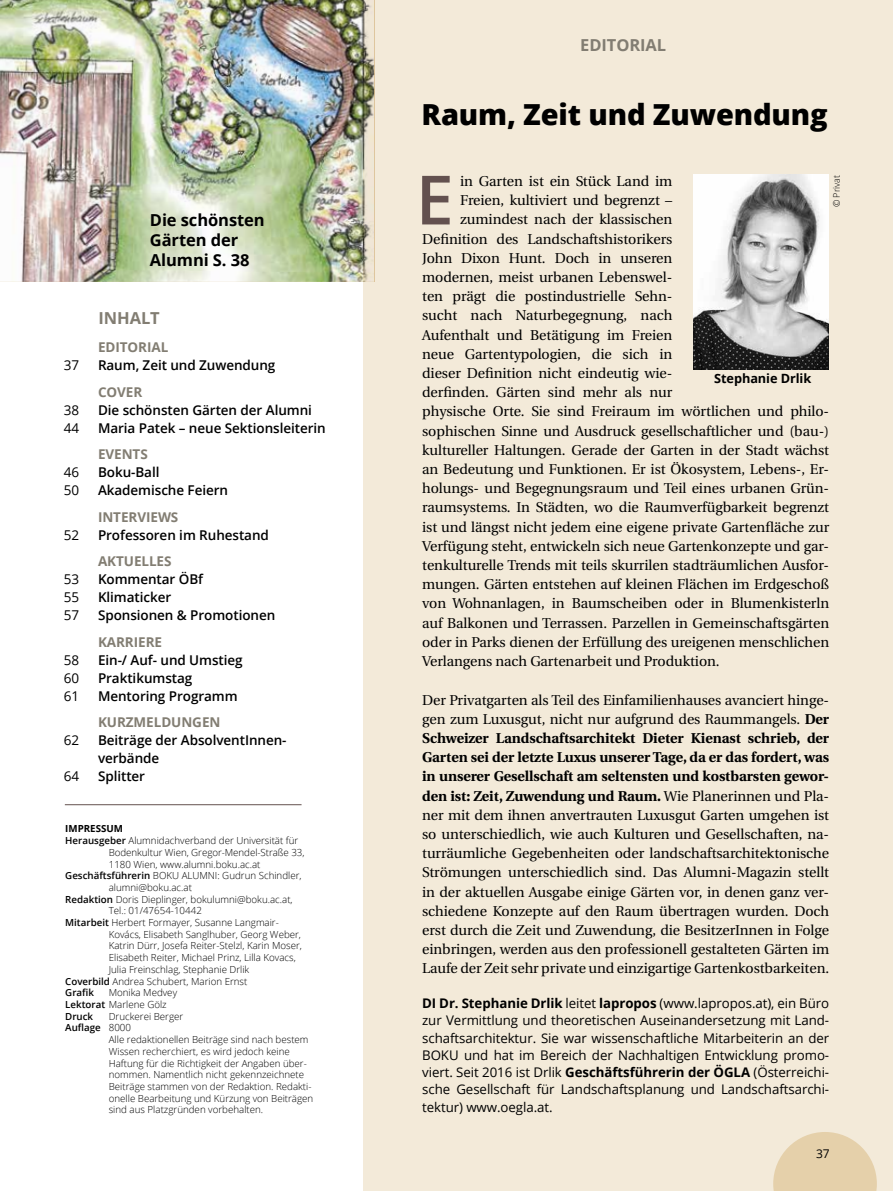
<style>
.page{position:relative;width:893px;height:1191px;background:#f3ead9}
.page>*{position:absolute;margin:0;border:0;box-sizing:border-box;transform-origin:0 0}
.t1{font:600 68.1px "Open Sans";color:#63514f}
.t2{font:800 28.95px "Open Sans";letter-spacing:-.005em;color:#000}
.t3{font:700 16.5px/19.8px "Open Sans";letter-spacing:-.005em;color:#000}
.t4{font:700 16.5px "Open Sans";letter-spacing:-.005em;color:#827d72}
.t5{font:14.25px/19.2px "Utopia";letter-spacing:-.005em;color:#000;text-align:justify}
.t6{font:600 13.5px/18px "Open Sans";letter-spacing:-.005em;color:#000}
.t7{font:700 13.5px "Open Sans";letter-spacing:-.005em;color:#827d72}
.t8{font:13.5px "Open Sans";letter-spacing:-.005em;color:#000}
.t9{font:13.35px/17.2px "Open Sans";letter-spacing:-.005em;color:#000;text-align:justify}
.t10{font:700 12.75px "Open Sans";letter-spacing:-.005em;color:#000}
.t11{font:12px "Open Sans";color:#000}
.t12{font:300 9.75px/11.7px "Open Sans";color:#000}
.t13{font:600 9.75px "Open Sans";color:#000}
.t14{font:700 9.75px "Open Sans";color:#000}
.t15{font:300 9px "Open Sans";color:#000}
.s1{font-weight:600}
.s2{font-weight:300}
.s3{font-weight:700}
</style>
<div class="page">
<svg style="left:773px;top:1132px;width:104px;height:59px"></svg>
<div style="left:0;top:0;width:363px;height:1191px;background:#fff"></div>
<img style="left:0;top:0;width:374px;height:282px">
<hr style="left:65px;top:804px;width:237px;height:1px;background:#63514f">
<img style="left:694px;top:174px;width:135px;height:195px">
<p class="t3" style="left:150px;top:210px;width:116px">Die schönsten<br>Gärten der<br>Alumni S. 38</p>
<p class="t4" style="left:99px;top:306px;width:63px">INHALT</p>
<p class="t7" style="left:98px;top:338px;width:72px">EDITORIAL</p>
<p class="t8" style="left:64px;top:356px;width:17px">37</p>
<p class="t6" style="left:98px;top:356px;width:179px">Raum, Zeit und Zuwendung</p>
<p class="t7" style="left:98px;top:382px;width:46px">COVER</p>
<p class="t8" style="left:64px;top:400px;width:17px">38</p>
<p class="t6" style="left:98px;top:400px;width:215px">Die schönsten Gärten der Alumni</p>
<p class="t8" style="left:64px;top:418px;width:17px">44</p>
<p class="t6" style="left:98px;top:418px;width:229px">Maria Patek – neue Sektionsleiterin</p>
<p class="t7" style="left:98px;top:445px;width:51px">EVENTS</p>
<p class="t8" style="left:64px;top:463px;width:17px">46</p>
<p class="t6" style="left:98px;top:463px;width:63px">Boku-Ball</p>
<p class="t8" style="left:64px;top:481px;width:17px">50</p>
<p class="t6" style="left:98px;top:481px;width:132px">Akademische Feiern</p>
<p class="t7" style="left:98px;top:507px;width:82px">INTERVIEWS</p>
<p class="t8" style="left:64px;top:526px;width:17px">52</p>
<p class="t6" style="left:98px;top:525px;width:172px">Professoren im Ruhestand</p>
<p class="t7" style="left:98px;top:552px;width:75px">AKTUELLES</p>
<p class="t8" style="left:64px;top:570px;width:17px">53</p>
<p class="t6" style="left:98px;top:570px;width:107px">Kommentar ÖBf</p>
<p class="t8" style="left:64px;top:588px;width:17px">55</p>
<p class="t6" style="left:98px;top:588px;width:75px">Klimaticker</p>
<p class="t8" style="left:64px;top:606px;width:17px">57</p>
<p class="t6" style="left:98px;top:606px;width:179px">Sponsionen &amp; Promotionen</p>
<p class="t7" style="left:98px;top:632px;width:66px">KARRIERE</p>
<p class="t8" style="left:64px;top:651px;width:17px">58</p>
<p class="t6" style="left:98px;top:650px;width:146px">Ein-/ Auf- und Umstieg</p>
<p class="t8" style="left:64px;top:669px;width:17px">60</p>
<p class="t6" style="left:98px;top:668px;width:96px">Praktikumstag</p>
<p class="t8" style="left:64px;top:687px;width:17px">61</p>
<p class="t6" style="left:98px;top:686px;width:141px">Mentoring Programm</p>
<p class="t7" style="left:98px;top:713px;width:124px">KURZMELDUNGEN</p>
<p class="t8" style="left:64px;top:731px;width:17px">62</p>
<p class="t6" style="left:98px;top:731px;width:190px">Beiträge der AbsolventInnen&shy;verbände</p>
<p class="t8" style="left:64px;top:767px;width:17px">64</p>
<p class="t6" style="left:98px;top:767px;width:49px">Splitter</p>
<p class="t14" style="left:65px;top:822px;width:59px">IMPRESSUM</p>
<p class="t12" style="left:65px;top:834px;width:235px"><span class="s1">Herausgeber</span> Alumnidachverband der Universität für</p>
<p class="t12" style="left:109px;top:846px;width:197px">Bodenkultur Wien, Gregor-Mendel-Straße 33,</p>
<p class="t12" style="left:109px;top:858px;width:153px">1180 Wien, www.alumni.boku.ac.at</p>
<p class="t12" style="left:65px;top:869px;width:238px"><span class="s1">Geschäftsführerin</span> BOKU ALUMNI: Gudrun Schindler,</p>
<p class="t12" style="left:109px;top:881px;width:85px">alumni@boku.ac.at</p>
<p class="t12" style="left:65px;top:893px;width:229px"><span class="s1">Redaktion</span> Doris Dieplinger, bokulumni@boku.ac.at,</p>
<p class="t12" style="left:109px;top:904px;width:95px">Tel.: 01/47654-10442</p>
<p class="t12" style="left:65px;top:916px;width:215px"><span class="s1">Mitarbeit</span> Herbert Formayer, Susanne Langmair-</p>
<p class="t12" style="left:109px;top:928px;width:194px">Kovács, Elisabeth Sanglhuber, Georg Weber,</p>
<p class="t12" style="left:109px;top:939px;width:195px">Katrin Dürr, Josefa Reiter-Stelzl, Karin Moser,</p>
<p class="t12" style="left:109px;top:951px;width:189px">Elisabeth Reiter, Michael Prinz, Lilla Kovacs,</p>
<p class="t12" style="left:109px;top:963px;width:142px">Julia Freinschlag, Stephanie Drlik</p>
<p class="t12" style="left:65px;top:975px;width:184px"><span class="s1">Coverbild</span> Andrea Schubert, Marion Ernst</p>
<p class="t13" style="left:65px;top:986px;width:30px">Grafik</p>
<p class="t12" style="left:65px;top:986px;width:113px;text-indent:44px">Monika Medvey<br><span class="s1">Lektorat</span> Marlene Gölz<br><span class="s1">Druck</span></p>
<p class="t12" style="left:109px;top:1010px;width:76px">Druckerei Berger</p>
<p class="t13" style="left:65px;top:1021px;width:67px">Auflage <span class="s2">8000</span></p>
<p class="t12" style="left:109px;top:1033px;width:201px">Alle redaktionellen Beiträge sind nach bestem</p>
<p class="t12" style="left:109px;top:1045px;width:183px">Wissen recherchiert, es wird jedoch keine</p>
<p class="t12" style="left:109px;top:1056px;width:200px">Haftung für die Richtigkeit der Angaben über-</p>
<p class="t12" style="left:109px;top:1068px;width:197px">nommen. Namentlich nicht gekennzeichnete</p>
<p class="t12" style="left:109px;top:1080px;width:204px">Beiträge stammen von der Redaktion. Redakti-</p>
<p class="t12" style="left:109px;top:1092px;width:206px">onelle Bearbeitung und Kürzung von Beiträgen</p>
<p class="t12" style="left:109px;top:1103px;width:156px">sind aus Platzgründen vorbehalten.</p>
<p class="t4" style="left:580px;top:33px;width:87px">EDITORIAL</p>
<h2 class="t2" style="left:422px;top:92px;width:408px">Raum, Zeit und Zuwendung</h2>
<h1 class="t1" style="left:416px;top:153px;width:39px">E</h1>
<p class="t15" style="left:830px;top:207px;width:34px;rotate:-90deg">© Privat</p>
<p class="t5" style="left:460px;top:172px;width:214px">in Garten ist ein Stück Land im</p>
<p class="t5" style="left:460px;top:191px;width:214px">Freien, kultiviert und begrenzt –</p>
<p class="t5" style="left:460px;top:210px;width:214px">zumindest nach der klassischen</p>
<p class="t5" style="left:422px;top:229px;width:252px">Definition des Landschaftshistorikers</p>
<p class="t5" style="left:422px;top:249px;width:252px">John Dixon Hunt. Doch in unseren</p>
<p class="t5" style="left:422px;top:268px;width:252px">modernen, meist urbanen Lebenswel-</p>
<p class="t5" style="left:422px;top:287px;width:252px">ten prägt die postindustrielle Sehn-</p>
<p class="t5" style="left:422px;top:306px;width:252px">sucht nach Naturbegegnung, nach</p>
<p class="t5" style="left:422px;top:325px;width:252px">Aufenthalt und Betätigung im Freien</p>
<p class="t5" style="left:422px;top:345px;width:252px">neue Gartentypologien, die sich in</p>
<p class="t5" style="left:422px;top:364px;width:252px">dieser Definition nicht eindeutig wie-</p>
<p class="t5" style="left:422px;top:383px;width:252px">derfinden. Gärten sind mehr als nur</p>
<p class="t5" style="left:422px;top:402px;width:409px">physische Orte. Sie sind Freiraum im wörtlichen und philo-</p>
<p class="t5" style="left:422px;top:421px;width:408px">sophischen Sinne und Ausdruck gesellschaftlicher und (bau-)</p>
<p class="t5" style="left:422px;top:441px;width:408px">kultureller Haltungen. Gerade der Garten in der Stadt wächst</p>
<p class="t5" style="left:422px;top:460px;width:408px">an Bedeutung und Funktionen. Er ist Ökosystem, Lebens-, Er-</p>
<p class="t5" style="left:422px;top:479px;width:408px">holungs- und Begegnungsraum und Teil eines urbanen Grün-</p>
<p class="t5" style="left:422px;top:498px;width:408px">raumsystems. In Städten, wo die Raumverfügbarkeit begrenzt</p>
<p class="t5" style="left:422px;top:517px;width:409px">ist und längst nicht jedem eine eigene private Gartenfläche zur</p>
<p class="t5" style="left:422px;top:537px;width:408px">Verfügung steht, entwickeln sich neue Gartenkonzepte und gar-</p>
<p class="t5" style="left:422px;top:556px;width:408px">tenkulturelle Trends mit teils skurrilen stadträumlichen Ausfor-</p>
<p class="t5" style="left:422px;top:575px;width:409px">mungen. Gärten entstehen auf kleinen Flächen im Erdgeschoß</p>
<p class="t5" style="left:422px;top:594px;width:408px">von Wohnanlagen, in Baumscheiben oder in Blumenkisterln</p>
<p class="t5" style="left:422px;top:613px;width:408px">auf Balkonen und Terrassen. Parzellen in Gemeinschaftsgärten</p>
<p class="t5" style="left:422px;top:632px;width:409px">oder in Parks dienen der Erfüllung des ureigenen menschlichen</p>
<p class="t5" style="left:422px;top:652px;width:299px">Verlangens nach Gartenarbeit und Produktion.</p>
<p class="t5" style="left:422px;top:690px;width:409px">Der Privatgarten als Teil des Einfamilienhauses avanciert hinge&shy;gen zum Luxusgut, nicht nur aufgrund des Raummangels. <span class="s3">Der Schweizer Landschaftsarchitekt Dieter Kienast schrieb, der Garten sei der letzte Luxus unserer Tage, da er das fordert, was in unserer Gesellschaft am seltensten und kostbarsten gewor&shy;den ist: Zeit, Zuwendung und Raum.</span> Wie Planerinnen und Pla&shy;ner mit dem ihnen anvertrauten Luxusgut Garten umgehen ist so unterschiedlich, wie auch Kulturen und Gesellschaften, na&shy;turräumliche Gegebenheiten oder landschaftsarchitektonische Strömungen unterschiedlich sind. Das Alumni-Magazin stellt in der aktuellen Ausgabe einige Gärten vor, in denen ganz ver&shy;schiedene Konzepte auf den Raum übertragen wurden. Doch erst durch die Zeit und Zuwendung, die BesitzerInnen in Folge einbringen, werden aus den professionell gestalteten Gärten im Laufe der Zeit sehr private und einzigartige Gartenkostbarkeiten.</p>
<p class="t9" style="left:422px;top:994px;width:409px"><span class="s3">DI Dr. Stephanie Drlik</span> leitet <span class="s3">lapropos</span> (www.lapropos.at), ein Büro zur Vermittlung und theoretischen Auseinandersetzung mit Land&shy;schaftsarchitektur. Sie war wissenschaftliche Mitarbeiterin an der BOKU und hat im Bereich der Nachhaltigen Entwicklung promo&shy;viert. Seit 2016 ist Drlik <span class="s3">Geschäftsführerin der ÖGLA</span> (Österreichi&shy;sche Gesellschaft für Landschaftsplanung und Landschaftsarchi&shy;tektur) www.oegla.at.</p>
<p class="t10" style="left:714px;top:369px;width:99px">Stephanie Drlik</p>
<p class="t11" style="left:816px;top:1145px;width:15px">37</p>
</div>
